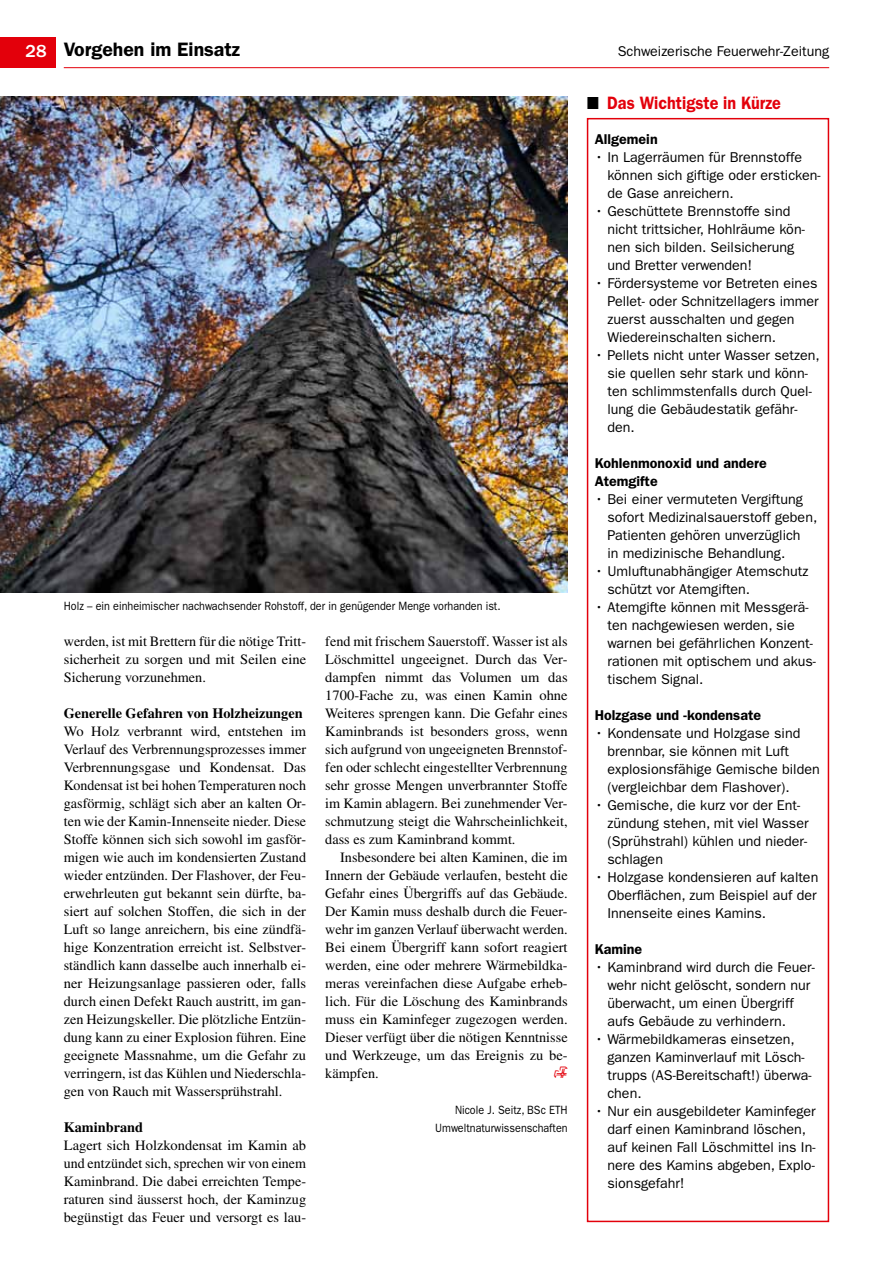
<style>
.page{position:relative;width:893px;height:1263px;background:#fff}
.page>*{position:absolute;margin:0;border:0;box-sizing:border-box;transform-origin:0 0}
.t1{font:600 19.5px "ITC Franklin Gothic Std";color:#000}
.t2{font:600 18px "ITC Franklin Gothic Std";color:#e3000b;scale:.9 1}
.t3{font:14.25px/18px "Times LT Std";color:#000;text-align:justify}
.t4{font:14.25px/18px "ITC Franklin Gothic Std";color:#000}
.t5{font:600 14.25px/18px "ITC Franklin Gothic Std";color:#000}
.t6{font:700 14.25px "Times LT Std";color:#000}
.t7{font:14.25px "Swissfire";color:#e3000b}
.t8{font:12px/18px "ITC Franklin Gothic Std";color:#000;text-align:right;scale:.9 1}
.s1{font-weight:500;font-size:18px;color:#fff}
</style>
<div class="page">
<hr style="left:64px;top:67px;width:765px;height:1px;background:#e3000b">
<div style="left:0;top:38px;width:55px;height:30px;background:#e3000b"></div>
<div style="left:587px;top:118px;width:242px;height:1104px;border:2px solid #e3000b"></div>
<img style="left:0;top:97px;width:568px;height:495px">
<h1 class="t1" style="left:26px;top:38px;width:216px"><span class="s1">28</span> Vorgehen im Einsatz</h1>
<p class="t4" style="left:618px;top:42px;width:213px">Schweizerische Feuerwehr-Zeitung</p>
<p class="t8" style="left:64px;top:597px;width:487px">Holz – ein einheimischer nachwachsender Rohstoff, der in genügender Menge vorhanden ist.</p>
<p class="t3" style="left:325px;top:632px;width:244px">fend mit frischem Sauerstoff. Wasser ist als Löschmittel ungeeignet. Durch das Ver&shy;dampfen nimmt das Volumen um das 1700-Fache zu, was einen Kamin ohne Weiteres sprengen kann. Die Gefahr eines Kaminbrands ist besonders gross, wenn sich aufgrund von ungeeigneten Brennstof&shy;fen oder schlecht eingestellter Verbrennung sehr grosse Mengen unverbrannter Stoffe im Kamin ablagern. Bei zunehmender Ver&shy;schmutzung steigt die Wahrscheinlichkeit, dass es zum Kaminbrand kommt.</p>
<p class="t3" style="left:325px;top:848px;width:244px;text-indent:15px">Insbesondere bei alten Kaminen, die im Innern der Gebäude verlaufen, besteht die Gefahr eines Übergriffs auf das Gebäude.<br>Der Kamin muss deshalb durch die Feuer&shy;wehr im ganzen Verlauf überwacht werden.<br>Bei einem Übergriff kann sofort reagiert werden, eine oder mehrere Wärmebildka&shy;meras vereinfachen diese Aufgabe erheb&shy;lich. Für die Löschung des Kaminbrands muss ein Kaminfeger zugezogen werden.<br>Dieser verfügt über die nötigen Kenntnisse und Werkzeuge, um das Ereignis zu be&shy;kämpfen.</p>
<p class="t3" style="left:64px;top:632px;width:244px">werden, ist mit Brettern für die nötige Tritt&shy;sicherheit zu sorgen und mit Seilen eine Sicherung vorzunehmen.</p>
<p class="t6" style="left:64px;top:705px;width:240px">Generelle Gefahren von Holzheizungen</p>
<p class="t3" style="left:64px;top:722px;width:244px">Wo Holz verbrannt wird, entstehen im Verlauf des Verbrennungsprozesses immer Verbrennungsgase und Kondensat. Das Kondensat ist bei hohen Temperaturen noch gasförmig, schlägt sich aber an kalten Or&shy;ten wie der Kamin-Innenseite nieder. Diese Stoffe können sich sich sowohl im gasför&shy;migen wie auch im kondensierten Zustand wieder entzünden. Der Flashover, der Feu&shy;erwehrleuten gut bekannt sein dürfte, ba&shy;siert auf solchen Stoffen, die sich in der Luft so lange anreichern, bis eine zündfä&shy;hige Konzentration erreicht ist. Selbstver&shy;ständlich kann dasselbe auch innerhalb ei&shy;ner Heizungsanlage passieren oder, falls durch einen Defekt Rauch austritt, im gan&shy;zen Heizungskeller. Die plötzliche Entzün&shy;dung kann zu einer Explosion führen. Eine geeignete Massnahme, um die Gefahr zu verringern, ist das Kühlen und Niederschla&shy;gen von Rauch mit Wassersprühstrahl.</p>
<p class="t6" style="left:64px;top:1119px;width:81px">Kaminbrand</p>
<p class="t3" style="left:64px;top:1136px;width:244px">Lagert sich Holzkondensat im Kamin ab und entzündet sich, sprechen wir von einem Kaminbrand. Die dabei erreichten Tempe&shy;raturen sind äusserst hoch, der Kaminzug begünstigt das Feuer und versorgt es lau-</p>
<p class="t7" style="left:554px;top:1065px;width:15px">f</p>
<p class="t8" style="left:435px;top:1101px;width:149px">Nicole J. Seitz, BSc ETH<br>Umweltnaturwissenschaften</p>
<p class="t2" style="left:607px;top:92px;width:195px">Das Wichtigste in Kürze</p>
<p class="t5" style="left:595px;top:130px;width:64px">Allgemein</p>
<p class="t4" style="left:607px;top:148px;width:215px;text-indent:-13px">• In Lagerräumen für Brennstoffe können sich giftige oder ersticken&shy;de Gase anreichern.</p>
<p class="t4" style="left:607px;top:202px;width:199px;text-indent:-13px">• Geschüttete Brennstoffe sind nicht trittsicher, Hohlräume kön&shy;nen sich bilden. Seilsicherung und Bretter verwenden!</p>
<p class="t4" style="left:607px;top:274px;width:213px;text-indent:-13px">• Fördersysteme vor Betreten eines<br>Pellet- oder Schnitzellagers immer zuerst ausschalten und gegen<br>Wiedereinschalten sichern.</p>
<p class="t4" style="left:607px;top:346px;width:214px;text-indent:-13px">• Pellets nicht unter Wasser setzen, sie quellen sehr stark und könn&shy;ten schlimmstenfalls durch Quel&shy;lung die Gebäudestatik gefähr&shy;den.</p>
<p class="t5" style="left:595px;top:454px;width:174px">Kohlenmonoxid und andere<br>Atemgifte</p>
<p class="t4" style="left:607px;top:490px;width:211px;text-indent:-13px">• Bei einer vermuteten Vergiftung sofort Medizinalsauerstoff geben, Patienten gehören unverzüglich<br>in medizinische Behandlung.</p>
<p class="t4" style="left:607px;top:562px;width:202px;text-indent:-13px">• Umluftunabhängiger Atemschutz schützt vor Atemgiften.</p>
<p class="t4" style="left:607px;top:598px;width:210px;text-indent:-13px">• Atemgifte können mit Messgerä&shy;ten nachgewiesen werden, sie warnen bei gefährlichen Konzent&shy;rationen mit optischem und akus&shy;tischem Signal.</p>
<p class="t5" style="left:595px;top:706px;width:168px">Holzgase und -kondensate</p>
<p class="t4" style="left:607px;top:724px;width:214px;text-indent:-13px">• Kondensate und Holzgase sind brennbar, sie können mit Luft explosionsfähige Gemische bilden (vergleichbar dem Flashover).</p>
<p class="t4" style="left:607px;top:796px;width:203px;text-indent:-13px">• Gemische, die kurz vor der Ent&shy;zündung stehen, mit viel Wasser (Sprühstrahl) kühlen und nieder&shy;schlagen</p>
<p class="t4" style="left:607px;top:868px;width:212px;text-align:justify;text-indent:-13px">• Holzgase kondensieren auf kalten Oberflächen, zum Beispiel auf der Innenseite eines Kamins.</p>
<p class="t5" style="left:595px;top:940px;width:49px">Kamine</p>
<p class="t4" style="left:607px;top:958px;width:209px;text-indent:-13px">• Kaminbrand wird durch die Feuer&shy;wehr nicht gelöscht, sondern nur überwacht, um einen Übergriff aufs Gebäude zu verhindern.</p>
<p class="t4" style="left:607px;top:1030px;width:206px;text-indent:-13px">• Wärmebildkameras einsetzen, ganzen Kaminverlauf mit Lösch&shy;trupps (AS-Bereitschaft!) überwa&shy;chen.</p>
<p class="t4" style="left:607px;top:1102px;width:210px;text-indent:-13px">• Nur ein ausgebildeter Kaminfeger darf einen Kaminbrand löschen, auf keinen Fall Löschmittel ins In&shy;nere des Kamins abgeben, Explo&shy;sionsgefahr!</p>
</div>
